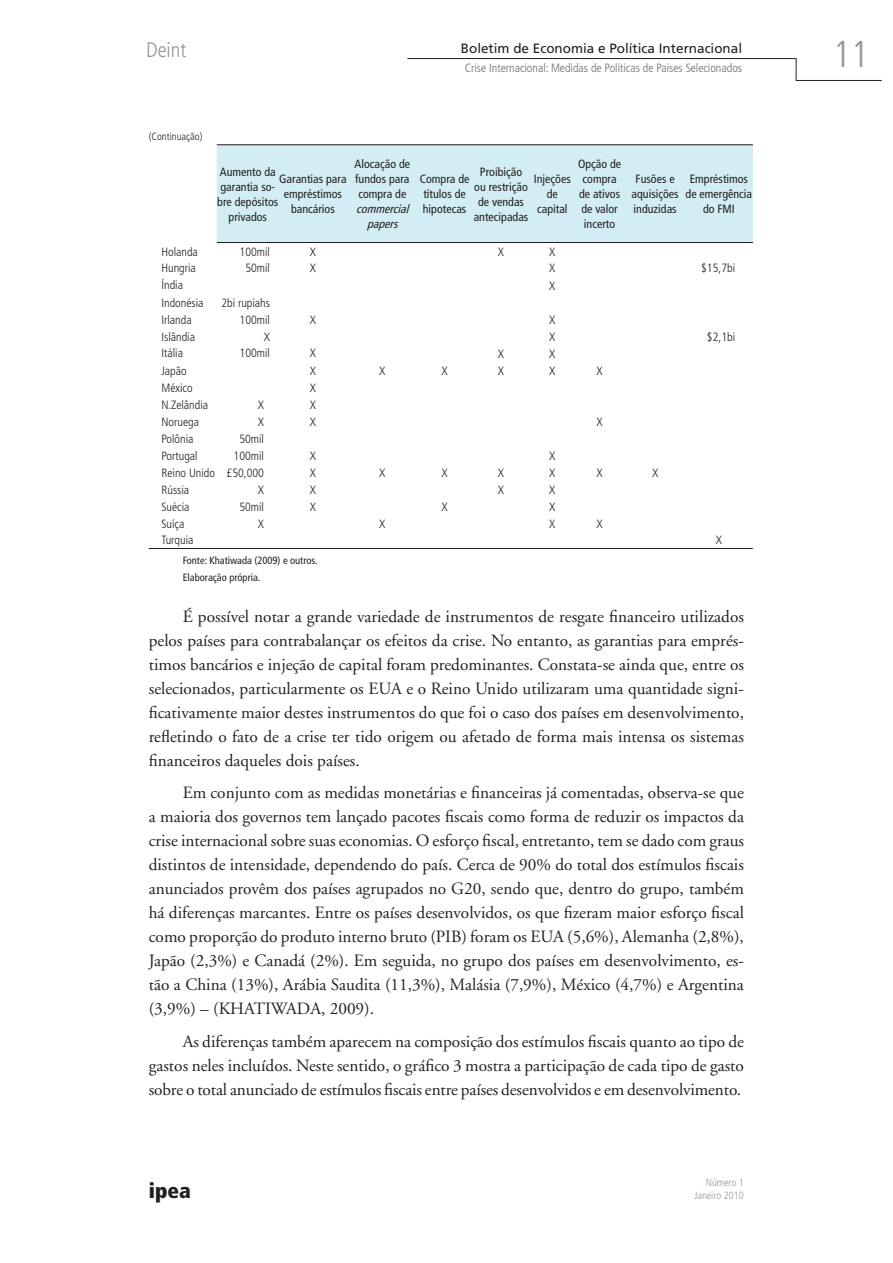
<style>
.page{position:relative;width:893px;height:1263px;background:#fff}
.page>*{position:absolute;margin:0;border:0;box-sizing:border-box;transform-origin:0 0}
.t1{font:condensed 37.5px "Frutiger 47 Light";color:#939598}
.t2{font:condensed 21px "Frutiger 47 Light";color:#939598}
.t3{font:900 condensed 21px "Frutiger 87 Extra";color:#231f20}
.t4{font:17.25px/24px "Adobe Garamond";color:#231f20;text-align:justify}
.t5{font:13.5px "Frutiger";color:#231f20}
.t6{font:12px/15px "Frutiger 57 Condensed";color:#231f20;text-align:center}
.t7{font:condensed 12px "Frutiger 47 Light";color:#231f20}
.t8{font:condensed 12px "Frutiger 47 Light";color:#6d6e70}
.t9{font:italic 12px/15px "Frutiger 57 Condensed";color:#231f20;text-align:center}
.t10{font:10.5px/16.8px "Frutiger 57 Condensed";color:#231f20}
.t11{font:condensed 10.5px "Frutiger 47 Light";color:#939598}
.t12{font:condensed 10.5px "Frutiger 47 Light";color:#231f20}
</style>
<div class="page">
<hr style="left:796px;top:80px;width:86px;height:1px;background:#231f20">
<svg style="left:796px;top:58px;width:1px;height:22px"></svg>
<hr style="left:407px;top:58px;width:389px;height:1px;background:#231f20">
<div style="left:217px;top:145px;width:536px;height:97px;background:#d2edf3"></div>
<hr style="left:217px;top:144px;width:62px;height:1px;background:#231f20">
<hr style="left:279px;top:144px;width:474px;height:1px;background:#231f20">
<hr style="left:217px;top:242px;width:62px;height:1px;background:#231f20">
<hr style="left:279px;top:242px;width:474px;height:1px;background:#231f20">
<hr style="left:149px;top:548px;width:130px;height:1px;background:#231f20">
<hr style="left:279px;top:548px;width:474px;height:1px;background:#231f20">
<p class="t2" style="left:146px;top:41px;width:42px">Deint</p>
<p class="t5" style="left:461px;top:43px;width:283px">Boletim de Economia e Política Internacional</p>
<p class="t8" style="left:465px;top:63px;width:279px">Crise Internacional: Medidas de Políticas de Países Selecionados</p>
<p class="t12" style="left:149px;top:132px;width:55px">(Continuação)</p>
<p class="t6" style="left:217px;top:165px;width:63px">Aumento da garantia so&shy;bre depósitos privados</p>
<p class="t6" style="left:279px;top:172px;width:69px">Garantias para empréstimos bancários</p>
<p class="t6" style="left:355px;top:157px;width:57px;text-align:justify">Alocação de fundos para compra de</p>
<p class="t9" style="left:356px;top:202px;width:57px">commercial papers</p>
<p class="t6" style="left:420px;top:172px;width:51px;text-align:left">Compra de títulos de hipotecas</p>
<p class="t6" style="left:474px;top:165px;width:56px">Proibição ou restrição de vendas antecipadas</p>
<p class="t6" style="left:534px;top:172px;width:38px">Injeções de capital</p>
<p class="t6" style="left:578px;top:157px;width:45px">Opção de compra de ativos de valor incerto</p>
<p class="t6" style="left:631px;top:172px;width:49px">Fusões e aquisições induzidas</p>
<p class="t6" style="left:685px;top:172px;width:68px">Empréstimos de emergência do FMI</p>
<p class="t7" style="left:161px;top:246px;width:38px">Holanda</p>
<p class="t7" style="left:240px;top:246px;width:32px">100mil</p>
<p class="t7" style="left:310px;top:246px;width:8px">X</p>
<p class="t7" style="left:498px;top:246px;width:8px">X</p>
<p class="t7" style="left:549px;top:246px;width:8px">X</p>
<p class="t7" style="left:161px;top:263px;width:36px">Hungria</p>
<p class="t7" style="left:245px;top:263px;width:26px">50mil</p>
<p class="t7" style="left:310px;top:263px;width:8px">X</p>
<p class="t7" style="left:549px;top:263px;width:8px">X</p>
<p class="t7" style="left:701px;top:263px;width:35px">$15,7bi</p>
<p class="t7" style="left:161px;top:280px;width:23px">Índia</p>
<p class="t7" style="left:549px;top:280px;width:8px">X</p>
<p class="t7" style="left:161px;top:297px;width:43px">Indonésia</p>
<p class="t7" style="left:221px;top:297px;width:50px">2bi rupiahs</p>
<p class="t7" style="left:161px;top:314px;width:32px">Irlanda</p>
<p class="t7" style="left:240px;top:314px;width:32px">100mil</p>
<p class="t7" style="left:310px;top:314px;width:8px">X</p>
<p class="t7" style="left:549px;top:314px;width:8px">X</p>
<p class="t7" style="left:161px;top:331px;width:35px">Islândia</p>
<p class="t7" style="left:264px;top:331px;width:8px">X</p>
<p class="t7" style="left:549px;top:331px;width:8px">X</p>
<p class="t7" style="left:707px;top:331px;width:30px">$2,1bi</p>
<p class="t7" style="left:161px;top:348px;width:23px">Itália</p>
<p class="t7" style="left:240px;top:348px;width:32px">100mil</p>
<p class="t7" style="left:310px;top:348px;width:8px">X</p>
<p class="t7" style="left:498px;top:348px;width:8px">X</p>
<p class="t7" style="left:549px;top:348px;width:8px">X</p>
<p class="t7" style="left:161px;top:365px;width:27px">Japão</p>
<p class="t7" style="left:310px;top:365px;width:8px">X</p>
<p class="t7" style="left:379px;top:365px;width:8px">X</p>
<p class="t7" style="left:441px;top:365px;width:8px">X</p>
<p class="t7" style="left:498px;top:365px;width:8px">X</p>
<p class="t7" style="left:549px;top:365px;width:8px">X</p>
<p class="t7" style="left:596px;top:365px;width:8px">X</p>
<p class="t7" style="left:161px;top:382px;width:33px">México</p>
<p class="t7" style="left:310px;top:382px;width:8px">X</p>
<p class="t7" style="left:161px;top:399px;width:48px">N.Zelândia</p>
<p class="t7" style="left:258px;top:399px;width:8px">X</p>
<p class="t7" style="left:310px;top:399px;width:8px">X</p>
<p class="t7" style="left:161px;top:416px;width:39px">Noruega</p>
<p class="t7" style="left:258px;top:416px;width:8px">X</p>
<p class="t7" style="left:310px;top:416px;width:8px">X</p>
<p class="t7" style="left:596px;top:416px;width:8px">X</p>
<p class="t7" style="left:161px;top:433px;width:34px">Polônia</p>
<p class="t7" style="left:239px;top:433px;width:26px">50mil</p>
<p class="t7" style="left:161px;top:450px;width:38px">Portugal</p>
<p class="t7" style="left:234px;top:450px;width:32px">100mil</p>
<p class="t7" style="left:310px;top:450px;width:8px">X</p>
<p class="t7" style="left:549px;top:450px;width:8px">X</p>
<p class="t7" style="left:161px;top:467px;width:104px">Reino Unido £50,000</p>
<p class="t7" style="left:310px;top:467px;width:8px">X</p>
<p class="t7" style="left:379px;top:467px;width:8px">X</p>
<p class="t7" style="left:441px;top:467px;width:8px">X</p>
<p class="t7" style="left:498px;top:467px;width:8px">X</p>
<p class="t7" style="left:549px;top:467px;width:8px">X</p>
<p class="t7" style="left:596px;top:467px;width:8px">X</p>
<p class="t7" style="left:652px;top:467px;width:8px">X</p>
<p class="t7" style="left:161px;top:484px;width:29px">Rússia</p>
<p class="t7" style="left:258px;top:484px;width:8px">X</p>
<p class="t7" style="left:310px;top:484px;width:8px">X</p>
<p class="t7" style="left:498px;top:484px;width:8px">X</p>
<p class="t7" style="left:549px;top:484px;width:8px">X</p>
<p class="t7" style="left:161px;top:501px;width:29px">Suécia</p>
<p class="t7" style="left:239px;top:501px;width:26px">50mil</p>
<p class="t7" style="left:310px;top:501px;width:8px">X</p>
<p class="t7" style="left:441px;top:501px;width:8px">X</p>
<p class="t7" style="left:549px;top:501px;width:8px">X</p>
<p class="t7" style="left:161px;top:518px;width:24px">Suíça</p>
<p class="t7" style="left:258px;top:518px;width:8px">X</p>
<p class="t7" style="left:379px;top:518px;width:8px">X</p>
<p class="t7" style="left:549px;top:518px;width:8px">X</p>
<p class="t7" style="left:596px;top:518px;width:8px">X</p>
<p class="t7" style="left:161px;top:535px;width:33px">Turquia</p>
<p class="t7" style="left:716px;top:535px;width:8px">X</p>
<p class="t10" style="left:183px;top:553px;width:136px">Fonte: Khatiwada (2009) e outros.<br>Elaboração própria.</p>
<p class="t4" style="left:149px;top:606px;width:597px;text-indent:34px">É possível notar a grande variedade de instrumentos de resgate financeiro utilizados pelos países para contrabalançar os efeitos da crise. No entanto, as garantias para emprés&shy;timos bancários e injeção de capital foram predominantes. Constata-se ainda que, entre os selecionados, particularmente os EUA e o Reino Unido utilizaram uma quantidade signi&shy;ficativamente maior destes instrumentos do que foi o caso dos países em desenvolvimento, refletindo o fato de a crise ter tido origem ou afetado de forma mais intensa os sistemas financeiros daqueles dois países.</p>
<p class="t4" style="left:149px;top:782px;width:597px;text-indent:34px">Em conjunto com as medidas monetárias e financeiras já comentadas, observa-se que a maioria dos governos tem lançado pacotes fiscais como forma de reduzir os impactos da crise internacional sobre suas economias. O esforço fiscal, entretanto, tem se dado com graus distintos de intensidade, dependendo do país. Cerca de 90% do total dos estímulos fiscais anunciados provêm dos países agrupados no G20, sendo que, dentro do grupo, também há diferenças marcantes. Entre os países desenvolvidos, os que fizeram maior esforço fiscal como proporção do produto interno bruto (PIB) foram os EUA (5,6%), Alemanha (2,8%), Japão (2,3%) e Canadá (2%). Em seguida, no grupo dos países em desenvolvimento, es&shy;tão a China (13%), Arábia Saudita (11,3%), Malásia (7,9%), México (4,7%) e Argentina (3,9%) – (KHATIWADA, 2009).</p>
<p class="t4" style="left:149px;top:1031px;width:597px;text-indent:34px">As diferenças também aparecem na composição dos estímulos fiscais quanto ao tipo de gastos neles incluídos. Neste sentido, o gráfico 3 mostra a participação de cada tipo de gasto sobre o total anunciado de estímulos fiscais entre países desenvolvidos e em desenvolvimento.</p>
<p class="t11" style="left:706px;top:1178px;width:40px">Número 1</p>
<p class="t3" style="left:149px;top:1178px;width:43px">ipea</p>
<p class="t11" style="left:694px;top:1191px;width:51px">Janeiro 2010</p>
<h1 class="t1" style="left:833px;top:38px;width:37px">11</h1>
</div>
